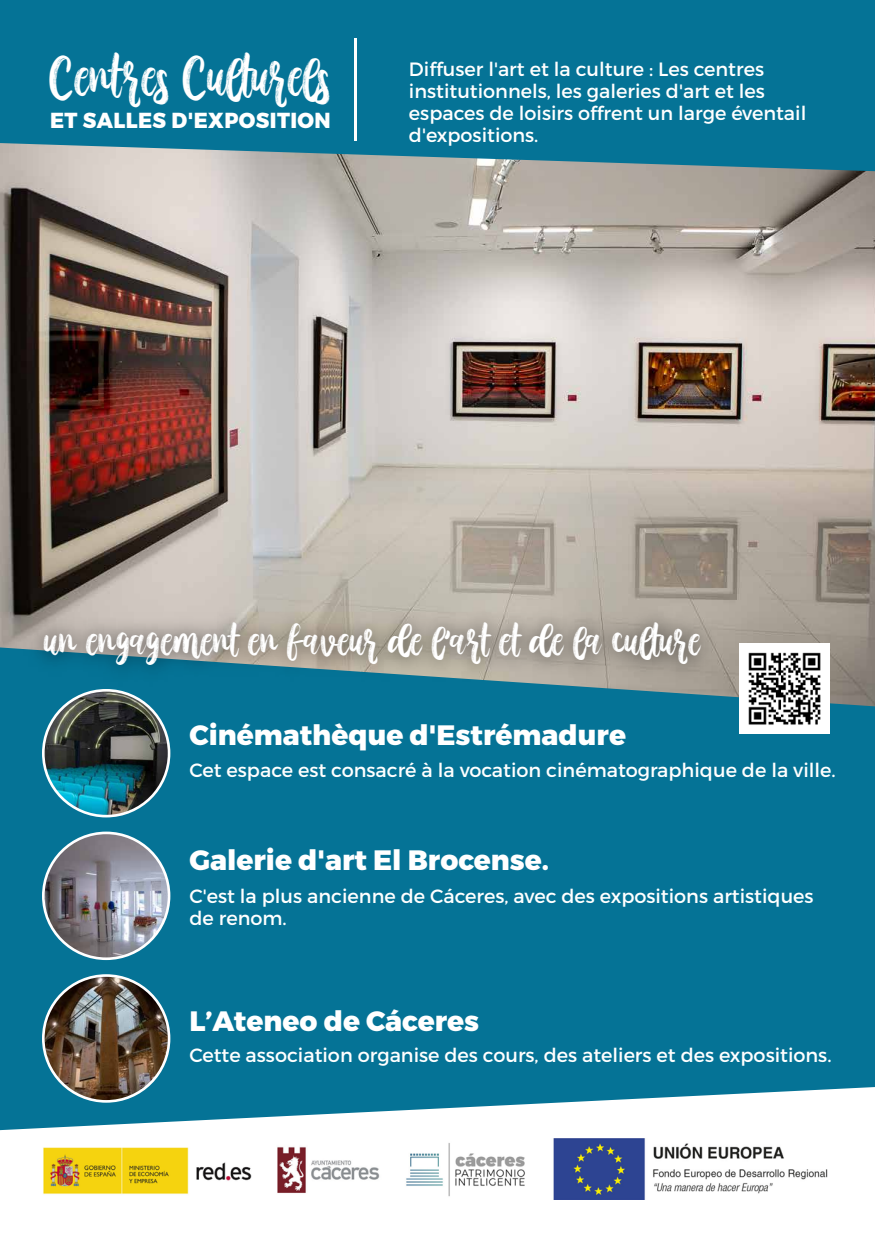
<style>
.page{position:relative;width:875px;height:1239px;background:#fff}
.page>*{position:absolute;margin:0;border:0;box-sizing:border-box;transform-origin:0 0}
.t1{font:43.66px "Austhina Brush Calligraphy Scratch";color:#fff;scale:.96 1}
.t2{font:33.25px "Austhina Brush Calligraphy Scratch";color:#fff}
.t3{font:800 28px "Montserrat";color:#fff}
.t4{font:800 21.7px "Montserrat";letter-spacing:.02em;color:#fff;scale:.95 1}
.t5{font:19.25px/21.9px "Montserrat";color:#fff}
</style>
<div class="page">
<img style="left:43px;top:1138px;width:785px;height:61px">
<img style="left:0;top:171px;width:875px;height:476px">
<svg style="left:0;top:0;width:875px;height:171px;background:#147998"></svg>
<div style="left:0;top:647px;width:875px;height:482px;background:#057396"></div>
<hr style="left:355px;top:38px;width:2px;height:102px;background:#fff">
<img style="left:740px;top:643px;width:90px;height:90px">
<img style="left:18px;top:596px;width:720px;height:119px">
<img style="left:43px;top:832px;width:126px;height:126px;border-radius:63px">
<div style="left:42px;top:831px;width:128px;height:128px;border:3px solid #fff;border-radius:50%"></div>
<img style="left:43px;top:690px;width:126px;height:126px;border-radius:63px">
<div style="left:42px;top:689px;width:128px;height:128px;border:3px solid #fff;border-radius:50%"></div>
<img style="left:43px;top:975px;width:126px;height:126px;border-radius:63px">
<div style="left:42px;top:974px;width:128px;height:128px;border:3px solid #fff;border-radius:50%"></div>
<h1 class="t1" style="left:49px;top:57px;width:295px">Centres Culturels</h1>
<p class="t4" style="left:50px;top:107px;width:297px">ET SALLES D'EXPOSITION</p>
<p class="t5" style="left:409px;top:58px;width:399px">Diffuser l'art et la culture : Les centres institutionnels, les galeries d'art et les espaces de loisirs offrent un large éventail d'expositions.</p>
<h2 class="t2" style="left:44px;top:626px;width:658px">un engagement en faveur de l'art et de la culture</h2>
<h3 class="t3" style="left:189px;top:717px;width:438px">Cinémathèque d'Estrémadure</h3>
<p class="t5" style="left:189px;top:759px;width:648px">Cet espace est consacré à la vocation cinématographique de la ville.</p>
<h3 class="t3" style="left:189px;top:842px;width:361px">Galerie d'art El Brocense.</h3>
<p class="t5" style="left:189px;top:885px;width:626px">C'est la plus ancienne de Cáceres, avec des expositions artistiques de renom.</p>
<h3 class="t3" style="left:189px;top:1003px;width:291px">L’Ateneo de Cáceres</h3>
<p class="t5" style="left:189px;top:1043px;width:644px">Cette association organise des cours, des ateliers et des expositions.</p>
</div>
